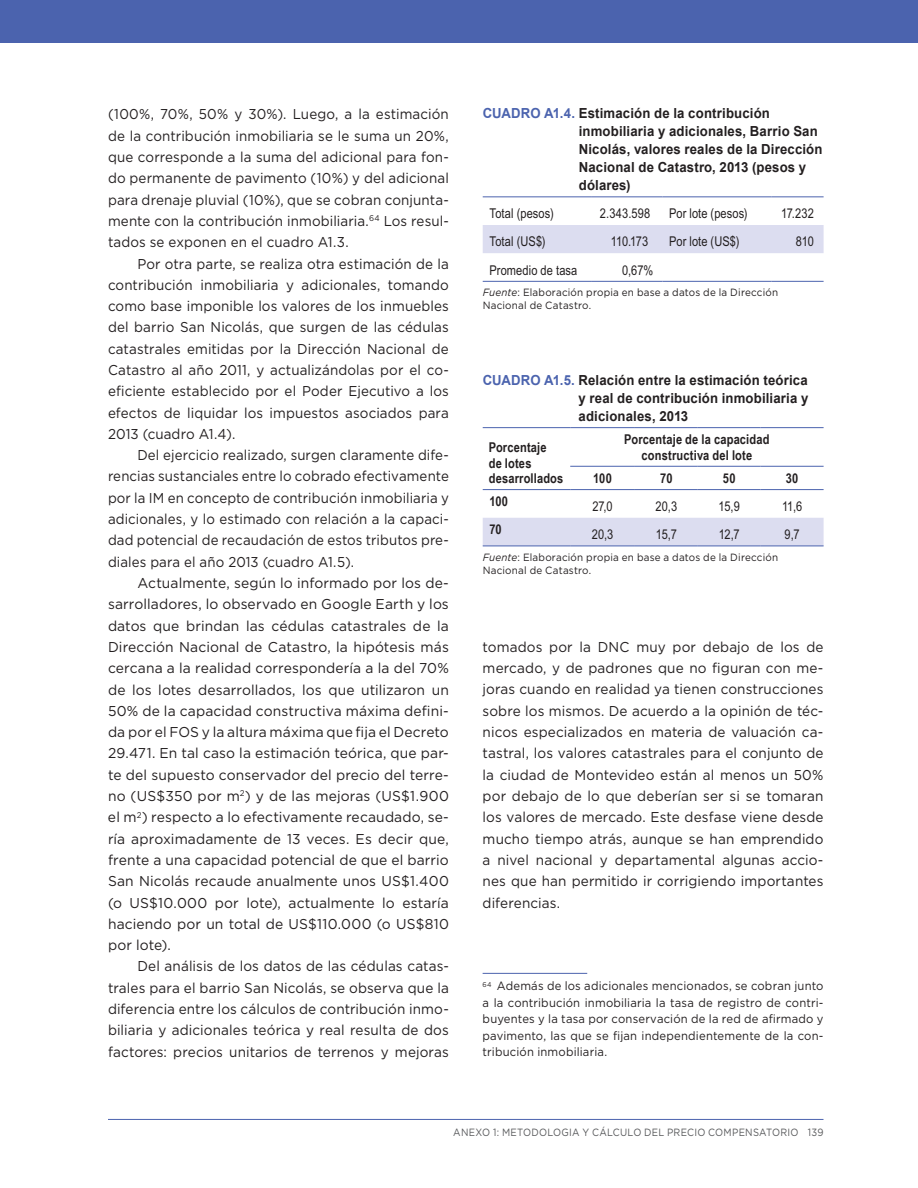
<style>
.page{position:relative;width:918px;height:1188px;background:#fff}
.page>*{position:absolute;margin:0;border:0;box-sizing:border-box;transform-origin:0 0}
.t1{font:14.25px/21.3px "Gotham";letter-spacing:.01em;color:#231f20;text-align:justify;scale:.95 1}
.t2{font:14.25px/21.3px "Gotham";letter-spacing:.01em;color:#231f20;text-align:justify}
.t3{font:14.25px/21.3px "Gotham";letter-spacing:.01em;color:#231f20;text-align:justify;scale:.94 1}
.t4{font:14.25px/21.3px "Gotham";letter-spacing:.01em;color:#231f20;text-align:justify;scale:.93 1}
.t5{font:700 13.8px/18px "Arial";letter-spacing:.01em;color:#231f20;scale:.95 1}
.t6{font:13.5px "Arial Narrow";letter-spacing:.005em;color:#231f20}
.t7{font:700 13.5px/15.3px "Arial Narrow";letter-spacing:.015em;color:#231f20}
.t8{font:12px/16.5px "Gotham";letter-spacing:.015em;color:#231f20;text-align:justify;scale:.94 1}
.t9{font:10.5px/12.6px "Gotham";letter-spacing:.02em;color:#231f20;scale:.94 1}
.t10{font:10.5px "Gotham";letter-spacing:.025em;color:#58595b;scale:.9 1}
.s1{color:#4b63ae}
.s2{font-style:italic}
</style>
<div class="page">
<hr style="left:108px;top:1119px;width:716px;height:1px;background:#4b63ae">
<div style="left:0;top:0;width:918px;height:43px;background:#4b63ae"></div>
<div style="left:483px;top:225px;width:341px;height:28px;background:#dcddf0"></div>
<hr style="left:483px;top:196px;width:109px;height:1px;background:#4b63ae">
<hr style="left:592px;top:196px;width:70px;height:1px;background:#4b63ae">
<hr style="left:662px;top:196px;width:110px;height:1px;background:#4b63ae">
<hr style="left:772px;top:196px;width:52px;height:1px;background:#4b63ae">
<hr style="left:483px;top:281px;width:109px;height:1px;background:#4b63ae">
<hr style="left:592px;top:281px;width:70px;height:1px;background:#4b63ae">
<hr style="left:662px;top:281px;width:110px;height:1px;background:#4b63ae">
<hr style="left:772px;top:281px;width:52px;height:1px;background:#4b63ae">
<svg style="left:483px;top:428px;width:341px;height:38px"></svg>
<div style="left:483px;top:518px;width:341px;height:28px;background:#dcddf0"></div>
<hr style="left:483px;top:427px;width:87px;height:1px;background:#4b63ae">
<hr style="left:570px;top:427px;width:65px;height:1px;background:#4b63ae">
<hr style="left:635px;top:427px;width:63px;height:1px;background:#4b63ae">
<hr style="left:698px;top:427px;width:63px;height:1px;background:#4b63ae">
<hr style="left:761px;top:427px;width:63px;height:1px;background:#4b63ae">
<hr style="left:570px;top:466px;width:65px;height:1px;background:#4b63ae">
<hr style="left:635px;top:466px;width:63px;height:1px;background:#4b63ae">
<hr style="left:698px;top:466px;width:63px;height:1px;background:#4b63ae">
<hr style="left:761px;top:466px;width:63px;height:1px;background:#4b63ae">
<hr style="left:483px;top:489px;width:87px;height:1px;background:#4b63ae">
<hr style="left:570px;top:489px;width:65px;height:1px;background:#4b63ae">
<hr style="left:635px;top:489px;width:63px;height:1px;background:#4b63ae">
<hr style="left:698px;top:489px;width:63px;height:1px;background:#4b63ae">
<hr style="left:761px;top:489px;width:63px;height:1px;background:#4b63ae">
<hr style="left:483px;top:546px;width:87px;height:1px;background:#4b63ae">
<hr style="left:570px;top:546px;width:65px;height:1px;background:#4b63ae">
<hr style="left:635px;top:546px;width:63px;height:1px;background:#4b63ae">
<hr style="left:698px;top:546px;width:63px;height:1px;background:#4b63ae">
<hr style="left:761px;top:546px;width:63px;height:1px;background:#4b63ae">
<hr style="left:483px;top:973px;width:104px;height:1px;background:#4b63ae">
<p class="t3" style="left:108px;top:103px;width:364px">(100%, 70%, 50% y 30%). Luego, a la estimación de la contribución inmobiliaria se le suma un 20%, que corresponde a la suma del adicional para fon&shy;do permanente de pavimento (10%) y del adicional para drenaje pluvial (10%), que se cobran conjunta&shy;mente con la contribución inmobiliaria.<sup>64</sup> Los resul&shy;tados se exponen en el cuadro A1.3.</p>
<p class="t3" style="left:108px;top:253px;width:364px;text-indent:29px">Por otra parte, se realiza otra estimación de la contribución inmobiliaria y adicionales, tomando como base imponible los valores de los inmuebles del barrio San Nicolás, que surgen de las cédulas catastrales emitidas por la Dirección Nacional de Catastro al año 2011, y actualizándolas por el co&shy;eficiente establecido por el Poder Ejecutivo a los efectos de liquidar los impuestos asociados para 2013 (cuadro A1.4).</p>
<p class="t4" style="left:108px;top:444px;width:368px;text-indent:29px">Del ejercicio realizado, surgen claramente dife&shy;rencias sustanciales entre lo cobrado efectivamente por la IM en concepto de contribución inmobiliaria y adicionales, y lo estimado con relación a la capaci&shy;dad potencial de recaudación de estos tributos pre&shy;diales para el año 2013 (cuadro A1.5).</p>
<p class="t2" style="left:108px;top:572px;width:342px;text-indent:29px">Actualmente, según lo informado por los de&shy;sarrolladores, lo observado en Google Earth y los datos que brindan las cédulas catastrales de la Dirección Nacional de Catastro, la hipótesis más cercana a la realidad correspondería a la del 70% de los lotes desarrollados, los que utilizaron un 50% de la capacidad constructiva máxima defini&shy;da por el FOS y la altura máxima que fija el Decreto 29.471. En tal caso la estimación teórica, que par&shy;te del supuesto conservador del precio del terre&shy;no (US$350 por m<sup>2</sup>) y de las mejoras (US$1.900 el m<sup>2</sup>) respecto a lo efectivamente recaudado, se&shy;ría aproximadamente de 13 veces. Es decir que, frente a una capacidad potencial de que el barrio San Nicolás recaude anualmente unos US$1.400 (o US$10.000 por lote), actualmente lo estaría haciendo por un total de US$110.000 (o US$810 por lote).</p>
<p class="t1" style="left:108px;top:955px;width:360px;text-indent:29px">Del análisis de los datos de las cédulas catas&shy;trales para el barrio San Nicolás, se observa que la diferencia entre los cálculos de contribución inmo&shy;biliaria y adicionales teórica y real resulta de dos factores: precios unitarios de terrenos y mejoras</p>
<p class="t5" style="left:579px;top:105px;width:258px;text-indent:-96px"><span class="s1">CUADRO A1.4.</span> Estimación de la contribución inmobiliaria y adicionales, Barrio San Nicolás, valores reales de la Dirección Nacional de Catastro, 2013 (pesos y dólares)</p>
<p class="t6" style="left:489px;top:204px;width:66px">Total (pesos)</p>
<p class="t6" style="left:600px;top:204px;width:52px">2.343.598</p>
<p class="t6" style="left:669px;top:204px;width:80px">Por lote (pesos)</p>
<p class="t6" style="left:781px;top:204px;width:34px">17.232</p>
<p class="t6" style="left:489px;top:232px;width:58px">Total (US$)</p>
<p class="t6" style="left:611px;top:232px;width:39px">110.173</p>
<p class="t6" style="left:669px;top:232px;width:72px">Por lote (US$)</p>
<p class="t6" style="left:796px;top:232px;width:19px">810</p>
<p class="t6" style="left:489px;top:260px;width:89px">Promedio de tasa</p>
<p class="t6" style="left:622px;top:260px;width:33px">0,67%</p>
<p class="t9" style="left:483px;top:286px;width:316px"><span class="s2">Fuente</span>: Elaboración propia en base a datos de la Dirección<br>Nacional de Catastro.</p>
<p class="t5" style="left:579px;top:371px;width:243px;text-align:justify;text-indent:-96px"><span class="s1">CUADRO A1.5.</span> Relación entre la estimación teórica y real de contribución inmobiliaria y adicionales, 2013</p>
<p class="t7" style="left:489px;top:439px;width:76px">Porcentaje<br>de lotes desarrollados</p>
<p class="t7" style="left:624px;top:431px;width:147px;text-align:center">Porcentaje de la capacidad constructiva del lote</p>
<p class="t7" style="left:593px;top:470px;width:20px">100</p>
<p class="t7" style="left:660px;top:470px;width:14px">70</p>
<p class="t7" style="left:723px;top:470px;width:14px">50</p>
<p class="t7" style="left:786px;top:470px;width:14px">30</p>
<p class="t7" style="left:489px;top:493px;width:20px">100</p>
<p class="t6" style="left:592px;top:496px;width:22px">27,0</p>
<p class="t6" style="left:656px;top:496px;width:23px">20,3</p>
<p class="t6" style="left:719px;top:496px;width:23px">15,9</p>
<p class="t6" style="left:782px;top:496px;width:22px">11,6</p>
<p class="t7" style="left:489px;top:521px;width:14px">70</p>
<p class="t6" style="left:592px;top:525px;width:23px">20,3</p>
<p class="t6" style="left:656px;top:525px;width:22px">15,7</p>
<p class="t6" style="left:719px;top:525px;width:22px">12,7</p>
<p class="t6" style="left:785px;top:525px;width:17px">9,7</p>
<p class="t9" style="left:483px;top:551px;width:316px"><span class="s2">Fuente</span>: Elaboración propia en base a datos de la Dirección<br>Nacional de Catastro.</p>
<p class="t1" style="left:483px;top:636px;width:360px">tomados por la DNC muy por debajo de los de mercado, y de padrones que no figuran con me&shy;joras cuando en realidad ya tienen construcciones sobre los mismos. De acuerdo a la opinión de téc&shy;nicos especializados en materia de valuación ca&shy;tastral, los valores catastrales para el conjunto de la ciudad de Montevideo están al menos un 50% por debajo de lo que deberían ser si se tomaran los valores de mercado. Este desfase viene desde mucho tiempo atrás, aunque se han emprendido a nivel nacional y departamental algunas accio&shy;nes que han permitido ir corrigiendo importantes diferencias.</p>
<p class="t8" style="left:483px;top:977px;width:364px"><sup>64</sup> Además de los adicionales mencionados, se cobran junto a la contribución inmobiliaria la tasa de registro de contri&shy;buyentes y la tasa por conservación de la red de afirmado y pavimento, las que se fijan independientemente de la con&shy;tribución inmobiliaria.</p>
<p class="t10" style="left:453px;top:1126px;width:413px">ANEXO 1: METODOLOGIA Y CÁLCULO DEL PRECIO COMPENSATORIO 139</p>
</div>
